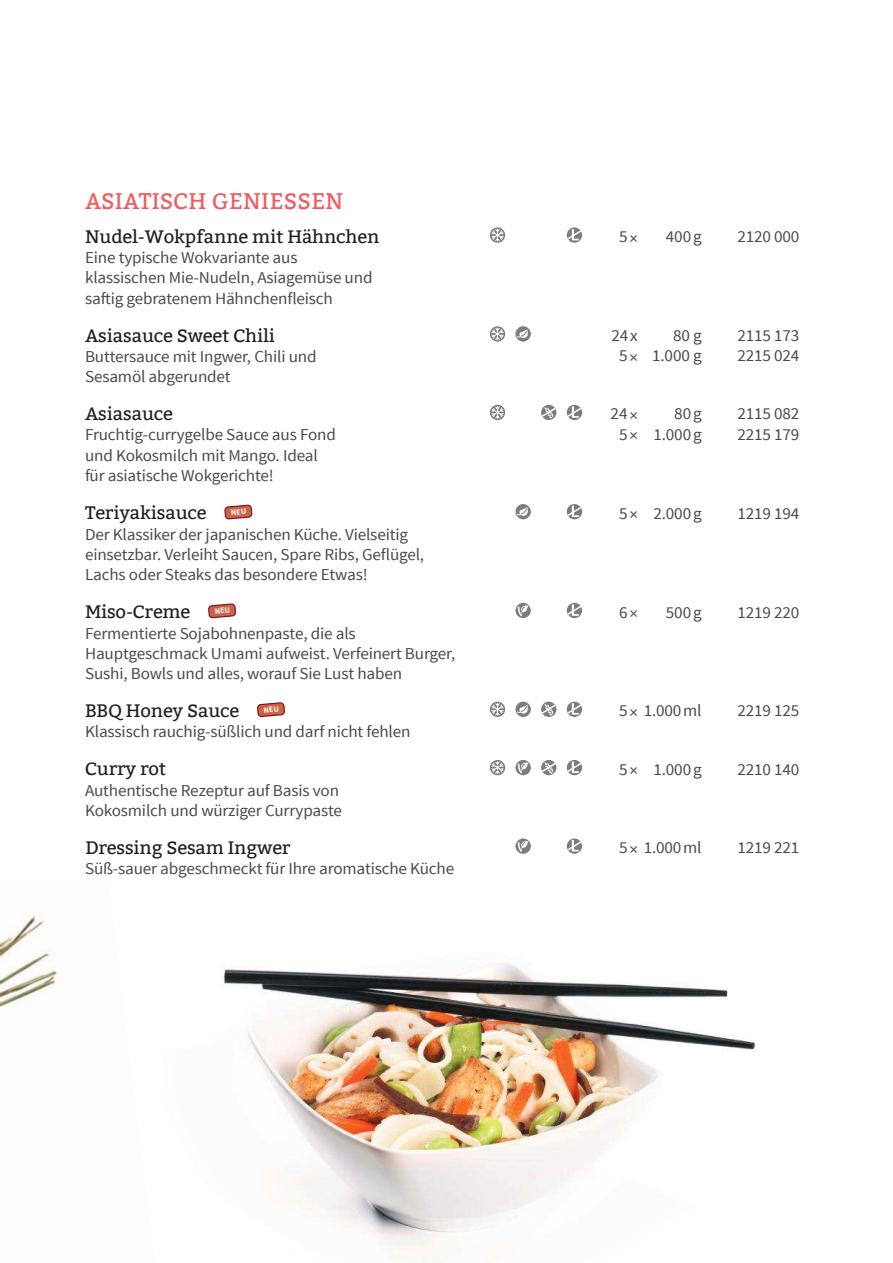
<style>
.page{position:relative;width:893px;height:1263px;background:#fff}
.page>*{position:absolute;margin:0;border:0;box-sizing:border-box;transform-origin:0 0}
.t1{font:22.5px "Bitter";letter-spacing:.01em;color:#f5585b}
.t2{font:18px "Bitter";letter-spacing:-.01em;color:#241f1f}
.t3{font:16.65px/20.2px "Source Sans Pro";letter-spacing:-.01em;color:#4d4a46}
</style>
<div class="page">
<img style="left:0;top:915px;width:57px;height:92px">
<img style="left:223px;top:963px;width:534px;height:300px">
<svg style="left:490px;top:227px;width:15px;height:16px"></svg>
<svg style="left:491px;top:229px;width:13px;height:13px"></svg>
<svg style="left:567px;top:227px;width:15px;height:16px"></svg>
<svg style="left:567px;top:229px;width:15px;height:12px"></svg>
<svg style="left:490px;top:326px;width:15px;height:16px"></svg>
<svg style="left:491px;top:327px;width:13px;height:13px"></svg>
<svg style="left:515px;top:326px;width:16px;height:16px"></svg>
<svg style="left:517px;top:329px;width:11px;height:9px"></svg>
<svg style="left:490px;top:405px;width:15px;height:15px"></svg>
<svg style="left:491px;top:406px;width:13px;height:13px"></svg>
<svg style="left:541px;top:405px;width:15px;height:15px"></svg>
<svg style="left:541px;top:406px;width:15px;height:12px"></svg>
<div style="left:567px;top:405px;width:15px;height:15px;background:#7d7c7e;border-radius:50%"></div>
<svg style="left:567px;top:406px;width:15px;height:12px"></svg>
<svg style="left:515px;top:504px;width:16px;height:15px"></svg>
<svg style="left:517px;top:507px;width:11px;height:9px"></svg>
<svg style="left:567px;top:505px;width:15px;height:13px"></svg>
<svg style="left:515px;top:603px;width:16px;height:15px"></svg>
<svg style="left:518px;top:605px;width:11px;height:11px"></svg>
<div style="left:567px;top:603px;width:15px;height:15px;background:#7d7c7e;border-radius:50%"></div>
<svg style="left:567px;top:604px;width:15px;height:12px"></svg>
<svg style="left:490px;top:702px;width:15px;height:15px"></svg>
<svg style="left:491px;top:703px;width:13px;height:13px"></svg>
<svg style="left:515px;top:702px;width:16px;height:15px"></svg>
<svg style="left:517px;top:705px;width:11px;height:8px"></svg>
<svg style="left:541px;top:702px;width:15px;height:15px"></svg>
<svg style="left:541px;top:703px;width:15px;height:12px"></svg>
<svg style="left:567px;top:702px;width:15px;height:15px"></svg>
<svg style="left:567px;top:703px;width:15px;height:12px"></svg>
<svg style="left:490px;top:760px;width:15px;height:15px"></svg>
<svg style="left:491px;top:761px;width:13px;height:13px"></svg>
<svg style="left:515px;top:760px;width:16px;height:15px"></svg>
<svg style="left:518px;top:762px;width:11px;height:11px"></svg>
<svg style="left:541px;top:761px;width:15px;height:13px"></svg>
<svg style="left:567px;top:761px;width:15px;height:13px"></svg>
<svg style="left:515px;top:838px;width:16px;height:16px"></svg>
<svg style="left:518px;top:841px;width:11px;height:11px"></svg>
<svg style="left:567px;top:838px;width:15px;height:16px"></svg>
<svg style="left:567px;top:840px;width:15px;height:12px"></svg>
<svg style="left:224px;top:505px;width:28px;height:14px"></svg>
<svg style="left:208px;top:604px;width:28px;height:14px"></svg>
<svg style="left:257px;top:703px;width:28px;height:14px"></svg>
<h1 class="t1" style="left:85px;top:192px;width:260px">ASIATISCH GENIESSEN</h1>
<p class="t2" style="left:85px;top:229px;width:296px">Nudel-Wokpfanne mit Hähnchen</p>
<p class="t3" style="left:85px;top:248px;width:289px">Eine typische Wokvariante aus klassischen Mie-Nudeln, Asiagemüse und sa昀琀ig gebratenem Hähnchen昀氀eisch</p>
<p class="t2" style="left:85px;top:328px;width:191px">Asiasauce Sweet Chili</p>
<p class="t3" style="left:85px;top:347px;width:233px">Buttersauce mit Ingwer, Chili und<br>Sesamöl abgerundet</p>
<p class="t2" style="left:85px;top:406px;width:89px">Asiasauce</p>
<p class="t3" style="left:85px;top:425px;width:252px">Fruchtig-currygelbe Sauce aus Fond und Kokosmilch mit Mango. Ideal für asiatische Wokgerichte!</p>
<p class="t2" style="left:85px;top:505px;width:123px">Teriyakisauce</p>
<p class="t3" style="left:85px;top:524px;width:341px">Der Klassiker der japanischen Küche. Vielseitig einsetzbar. Verleiht Saucen, Spare Ribs, Ge昀氀ügel,<br>Lachs oder Steaks das besondere Etwas!</p>
<p class="t2" style="left:85px;top:604px;width:107px">Miso-Creme</p>
<p class="t3" style="left:85px;top:623px;width:372px">Fermentierte Sojabohnenpaste, die als<br>Hauptgeschmack Umami aufweist. Verfeinert Burger,<br>Sushi, Bowls und alles, worauf Sie Lust haben</p>
<p class="t2" style="left:85px;top:703px;width:156px">BBQ Honey Sauce</p>
<p class="t3" style="left:85px;top:722px;width:327px">Klassisch rauchig-süßlich und darf nicht fehlen</p>
<p class="t2" style="left:85px;top:761px;width:83px">Curry rot</p>
<p class="t3" style="left:85px;top:780px;width:258px">Authentische Rezeptur auf Basis von<br>Kokosmilch und würziger Currypaste</p>
<p class="t2" style="left:85px;top:840px;width:207px">Dressing Sesam Ingwer</p>
<p class="t3" style="left:85px;top:859px;width:371px">Süß-sauer abgeschmeckt für Ihre aromatische Küche</p>
<p class="t3" style="left:619px;top:228px;width:20px">5 ×</p>
<p class="t3" style="left:666px;top:228px;width:37px">400 g</p>
<p class="t3" style="left:737px;top:228px;width:63px">2120 000</p>
<p class="t3" style="left:611px;top:326px;width:28px;line-height:21px;text-align:center">24 x<br>5 ×</p>
<p class="t3" style="left:652px;top:327px;width:51px;text-align:right">80 g<br>1.000 g</p>
<p class="t3" style="left:737px;top:327px;width:63px">2115 173<br>2215 024</p>
<p class="t3" style="left:611px;top:405px;width:29px;line-height:21px;text-align:center">24 ×<br>5 ×</p>
<p class="t3" style="left:653px;top:405px;width:50px;text-align:right">80 g<br>1.000 g</p>
<p class="t3" style="left:737px;top:405px;width:63px">2115 082<br>2215 179</p>
<p class="t3" style="left:619px;top:504px;width:84px">5 × 2.000 g</p>
<p class="t3" style="left:737px;top:504px;width:63px">1219 194</p>
<p class="t3" style="left:619px;top:604px;width:20px">6 ×</p>
<p class="t3" style="left:666px;top:603px;width:37px">500 g</p>
<p class="t3" style="left:737px;top:603px;width:63px">1219 220</p>
<p class="t3" style="left:619px;top:702px;width:84px">5 × 1.000 ml</p>
<p class="t3" style="left:737px;top:702px;width:63px">2219 125</p>
<p class="t3" style="left:619px;top:760px;width:84px">5 × 1.000 g</p>
<p class="t3" style="left:737px;top:760px;width:63px">2210 140</p>
<p class="t3" style="left:619px;top:839px;width:84px">5 × 1.000 ml</p>
<p class="t3" style="left:737px;top:839px;width:63px">1219 221</p>
</div>
